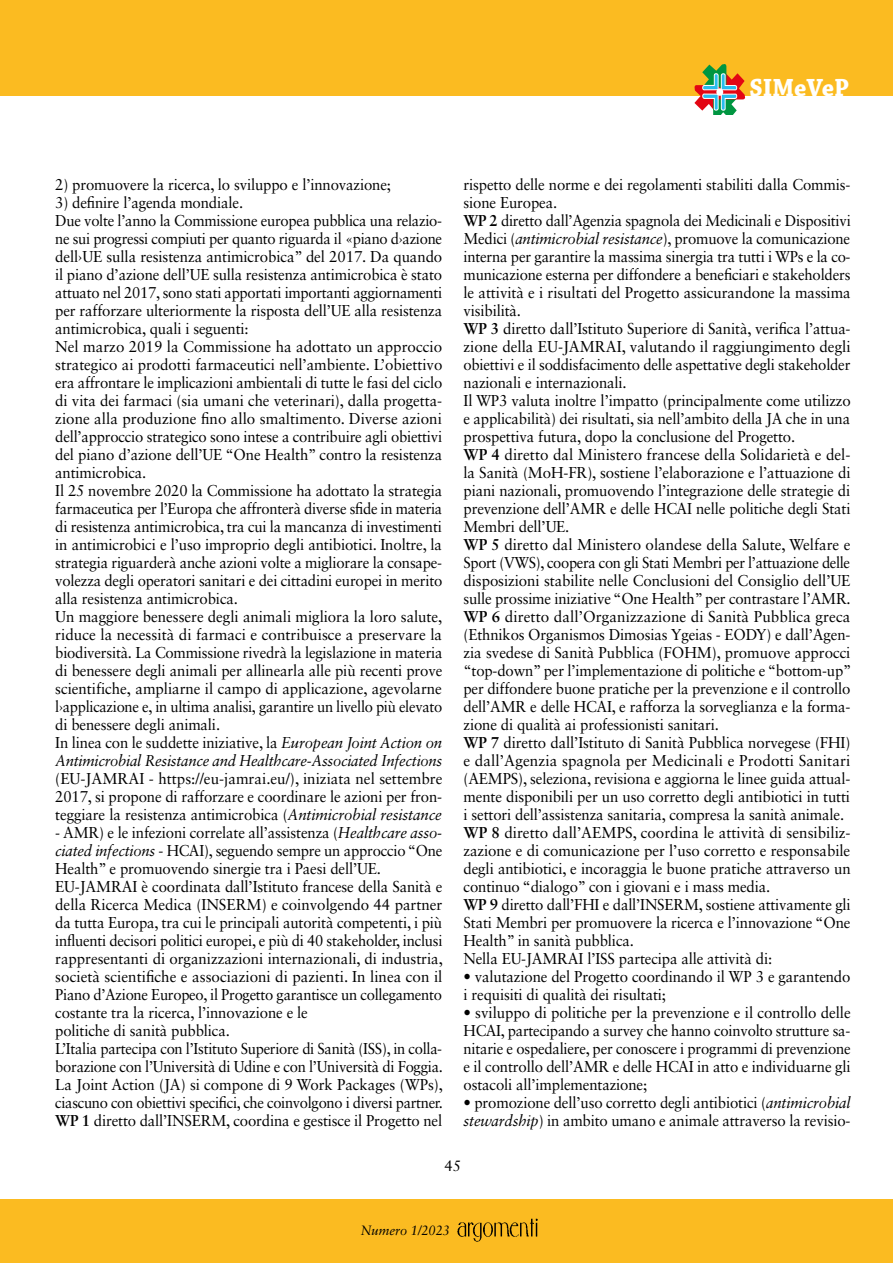
<style>
.page{position:relative;width:893px;height:1263px;background:#fff}
.page>*{position:absolute;margin:0;border:0;box-sizing:border-box;transform-origin:0 0}
.t1{font:700 26.25px "Chaparral Pro";color:#fff;scale:.95 1}
.t2{font:15.75px/18px "Sabon LT Std";letter-spacing:-.01em;color:#000;scale:.95 1}
.t3{font:15.75px/18px "Sabon LT Std";letter-spacing:-.01em;color:#000;text-align:justify;scale:.96 1}
.t4{font:15px "Sabon LT Std";color:#000}
.t5{font:italic 13.5px "Sabon LT Std";color:#000;scale:.95 1}
.s1{font-style:italic}
.s2{font-weight:700}
</style>
<div class="page">
<div style="left:0;top:0;width:893px;height:96px;background:#fbbb21"></div>
<div style="left:0;top:1199px;width:893px;height:64px;background:#fbbb21"></div>
<svg style="left:694px;top:64px;width:51px;height:51px"></svg>
<div style="left:716px;top:88px;width:7px;height:8px;background:#fff;border-radius:50%"></div>
<img style="left:458px;top:1218px;width:79px;height:24px">
<h1 class="t1" style="left:749px;top:72px;width:107px">SIMeVeP</h1>
<p class="t2" style="left:55px;top:175px;width:355px">2) promuovere la ricerca, lo sviluppo e l’innovazione;</p>
<p class="t2" style="left:55px;top:193px;width:409px">3) definire l’agenda mondiale.<br>Due volte l’anno la Commissione europea pubblica una relazio&shy;ne sui progressi compiuti per quanto riguarda il «piano d›azione dell›UE sulla resistenza antimicrobica” del 2017. Da quando il piano d’azione dell’UE sulla resistenza antimicrobica è stato attuato nel 2017, sono stati apportati importanti aggiornamenti per rafforzare ulteriormente la risposta dell’UE alla resistenza antimicrobica, quali i seguenti:<br>Nel marzo 2019 la Commissione ha adottato un approccio strategico ai prodotti farmaceutici nell’ambiente. L’obiettivo era affrontare le implicazioni ambientali di tutte le fasi del ciclo di vita dei farmaci (sia umani che veterinari), dalla progetta&shy;zione alla produzione fino allo smaltimento. Diverse azioni dell’approccio strategico sono intese a contribuire agli obiettivi del piano d’azione dell’UE “One Health” contro la resistenza antimicrobica.<br>Il 25 novembre 2020 la Commissione ha adottato la strategia farmaceutica per l’Europa che affronterà diverse sfide in materia di resistenza antimicrobica, tra cui la mancanza di investimenti in antimicrobici e l’uso improprio degli antibiotici. Inoltre, la strategia riguarderà anche azioni volte a migliorare la consape&shy;volezza degli operatori sanitari e dei cittadini europei in merito alla resistenza antimicrobica.<br>Un maggiore benessere degli animali migliora la loro salute, riduce la necessità di farmaci e contribuisce a preservare la biodiversità. La Commissione rivedrà la legislazione in materia di benessere degli animali per allinearla alle più recenti prove scientifiche, ampliarne il campo di applicazione, agevolarne l›applicazione e, in ultima analisi, garantire un livello più elevato di benessere degli animali.<br>In linea con le suddette iniziative, la <span class="s1">European Joint Action on Antimicrobial Resistance and Healthcare-Associated Infections</span></p>
<p class="t3" style="left:55px;top:769px;width:405px">(EU-JAMRAI - https://eu-jamrai.eu/), iniziata nel settembre 2017, si propone di rafforzare e coordinare le azioni per fron&shy;teggiare la resistenza antimicrobica (<span class="s1">Antimicrobial resistance</span></p>
<p class="t2" style="left:55px;top:823px;width:410px">- AMR) e le infezioni correlate all’assistenza (<span class="s1">Healthcare asso&shy;ciated infections</span> - HCAI), seguendo sempre un approccio “One Health” e promuovendo sinergie tra i Paesi dell’UE.<br>EU-JAMRAI è coordinata dall’Istituto francese della Sanità e della Ricerca Medica (INSERM) e coinvolgendo 44 partner da tutta Europa, tra cui le principali autorità competenti, i più influenti decisori politici europei, e più di 40 stakeholder, inclusi rappresentanti di organizzazioni internazionali, di industria, società scientifiche e associazioni di pazienti. In linea con il Piano d’Azione Europeo, il Progetto garantisce un collegamento costante tra la ricerca, l’innovazione e le<br>politiche di sanità pubblica.<br>L’Italia partecipa con l’Istituto Superiore di Sanità (ISS), in colla&shy;borazione con l’Università di Udine e con l’Università di Foggia.<br>La Joint Action (JA) si compone di 9 Work Packages (WPs), ciascuno con obiettivi specifici, che coinvolgono i diversi partner.<br><span class="s2">WP 1</span> diretto dall’INSERM, coordina e gestisce il Progetto nel</p>
<p class="t2" style="left:463px;top:175px;width:410px">rispetto delle norme e dei regolamenti stabiliti dalla Commis&shy;sione Europea.<br><span class="s2">WP 2</span> diretto dall’Agenzia spagnola dei Medicinali e Dispositivi Medici (<span class="s1">antimicrobial resistance</span>), promuove la comunicazione interna per garantire la massima sinergia tra tutti i WPs e la co&shy;municazione esterna per diffondere a beneficiari e stakeholders le attività e i risultati del Progetto assicurandone la massima visibilità.<br><span class="s2">WP 3</span> diretto dall’Istituto Superiore di Sanità, verifica l’attua&shy;zione della EU-JAMRAI, valutando il raggiungimento degli obiettivi e il soddisfacimento delle aspettative degli stakeholder nazionali e internazionali.<br>Il WP3 valuta inoltre l’impatto (principalmente come utilizzo e applicabilità) dei risultati, sia nell’ambito della JA che in una prospettiva futura, dopo la conclusione del Progetto.<br><span class="s2">WP 4</span> diretto dal Ministero francese della Solidarietà e del&shy;la Sanità (MoH-FR), sostiene l’elaborazione e l’attuazione di piani nazionali, promuovendo l’integrazione delle strategie di prevenzione dell’AMR e delle HCAI nelle politiche degli Stati Membri dell’UE.<br><span class="s2">WP 5</span> diretto dal Ministero olandese della Salute, Welfare e Sport (VWS), coopera con gli Stati Membri per l’attuazione delle disposizioni stabilite nelle Conclusioni del Consiglio dell’UE sulle prossime iniziative “One Health” per contrastare l’AMR.<br><span class="s2">WP 6</span> diretto dall’Organizzazione di Sanità Pubblica greca (Ethnikos Organismos Dimosias Ygeias - EODY) e dall’Agen&shy;zia svedese di Sanità Pubblica (FOHM), promuove approcci “top-down” per l’implementazione di politiche e “bottom-up” per diffondere buone pratiche per la prevenzione e il controllo dell’AMR e delle HCAI, e rafforza la sorveglianza e la forma&shy;zione di qualità ai professionisti sanitari.<br><span class="s2">WP 7</span> diretto dall’Istituto di Sanità Pubblica norvegese (FHI) e dall’Agenzia spagnola per Medicinali e Prodotti Sanitari (AEMPS), seleziona, revisiona e aggiorna le linee guida attual&shy;mente disponibili per un uso corretto degli antibiotici in tutti i settori dell’assistenza sanitaria, compresa la sanità animale.<br><span class="s2">WP 8</span> diretto dall’AEMPS, coordina le attività di sensibiliz&shy;zazione e di comunicazione per l’uso corretto e responsabile degli antibiotici, e incoraggia le buone pratiche attraverso un continuo “dialogo” con i giovani e i mass media.<br><span class="s2">WP 9</span> diretto dall’FHI e dall’INSERM, sostiene attivamente gli Stati Membri per promuovere la ricerca e l’innovazione “One Health” in sanità pubblica.<br>Nella EU-JAMRAI l’ISS partecipa alle attività di:</p>
<p class="t2" style="left:463px;top:968px;width:409px">• valutazione del Progetto coordinando il WP 3 e garantendo i requisiti di qualità dei risultati;</p>
<p class="t3" style="left:463px;top:1003px;width:405px">• sviluppo di politiche per la prevenzione e il controllo delle HCAI, partecipando a survey che hanno coinvolto strutture sa&shy;nitarie e ospedaliere, per conoscere i programmi di prevenzione e il controllo dell’AMR e delle HCAI in atto e individuarne gli ostacoli all’implementazione;</p>
<p class="t2" style="left:463px;top:1093px;width:409px">• promozione dell’uso corretto degli antibiotici (<span class="s1">antimicrobial stewardship</span>) in ambito umano e animale attraverso la revisio-</p>
<p class="t4" style="left:444px;top:1157px;width:18px">45</p>
<p class="t5" style="left:361px;top:1222px;width:95px">Numero 1/2023</p>
</div>
